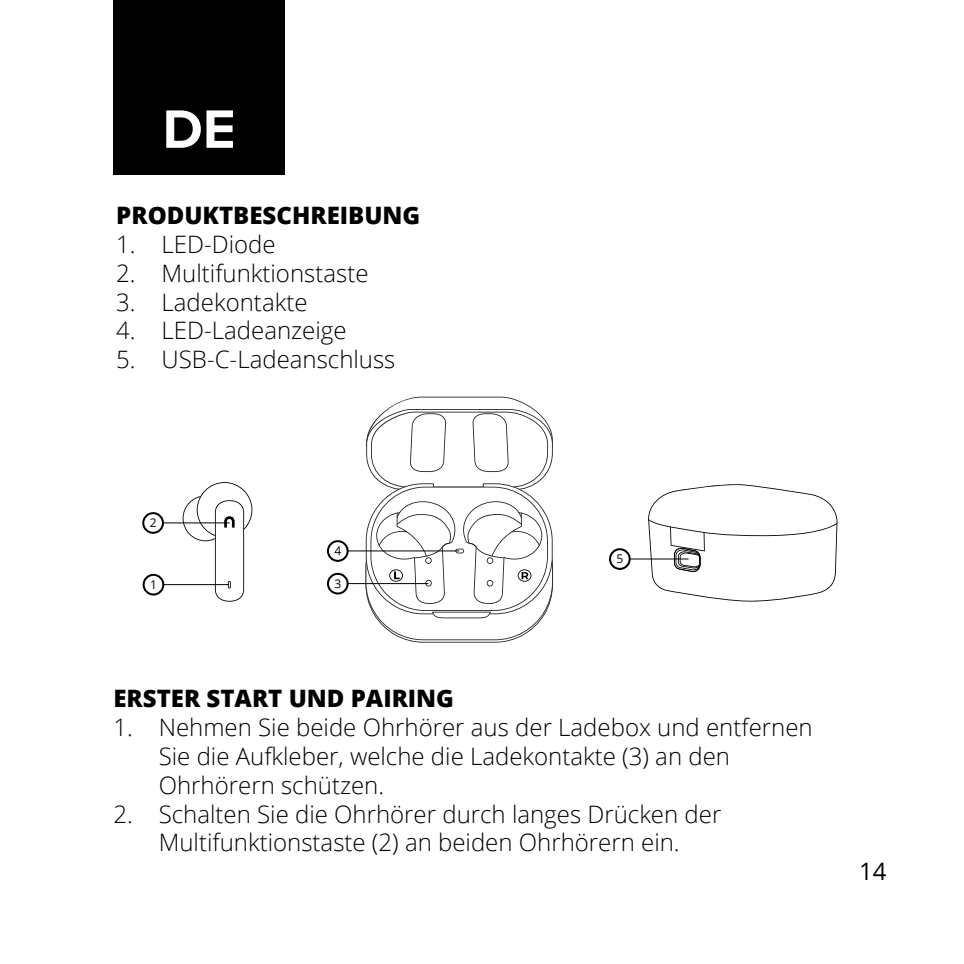
<style>
.page{position:relative;width:964px;height:964px;background:#fff}
.page>*{position:absolute;margin:0;border:0;box-sizing:border-box;transform-origin:0 0}
.t1{font:700 56px "Proxima Nova";color:#fff}
.t2{font:300 24px/28.8px "Open Sans";color:#000}
.t3{font:800 24px "Open Sans";color:#000}
.t4{font:24px "Open Sans";color:#000}
.t5{font:12px "Open Sans";color:#000}
</style>
<div class="page">
<svg style="left:183px;top:482px;width:69px;height:120px"></svg>
<svg style="left:648px;top:484px;width:189px;height:118px"></svg>
<svg style="left:365px;top:397px;width:188px;height:246px"></svg>
<div style="left:143px;top:574px;width:21px;height:21px;border:2px solid #000;border-radius:50%"></div>
<div style="left:327px;top:573px;width:22px;height:21px;border:2px solid #000;border-radius:50%"></div>
<div style="left:609px;top:548px;width:22px;height:22px;border:2px solid #000;border-radius:50%"></div>
<div style="left:327px;top:540px;width:22px;height:22px;border:2px solid #000;border-radius:50%"></div>
<hr style="left:163px;top:584px;width:66px;height:1px;background:#000">
<hr style="left:347px;top:583px;width:81px;height:1px;background:#000">
<hr style="left:629px;top:558px;width:59px;height:2px;background:#000">
<hr style="left:347px;top:550px;width:112px;height:1px;background:#000">
<div style="left:142px;top:512px;width:22px;height:22px;border:2px solid #000;border-radius:50%"></div>
<hr style="left:164px;top:522px;width:66px;height:1px;background:#000">
<div style="left:113px;top:0;width:172px;height:174px;background:#000"></div>
<p class="t1" style="left:163px;top:87px;width:74px">DE</p>
<p class="t3" style="left:116px;top:197px;width:306px">PRODUKTBESCHREIBUNG</p>
<p class="t2" style="left:116px;top:229px;width:161px">1. LED-Diode</p>
<p class="t2" style="left:116px;top:258px;width:254px">2. Multifunktionstaste</p>
<p class="t2" style="left:116px;top:287px;width:193px">3. Ladekontakte</p>
<p class="t2" style="left:116px;top:315px;width:232px">4. LED-Ladeanzeige</p>
<p class="t2" style="left:116px;top:344px;width:281px">5. USB-C-Ladeanschluss</p>
<p class="t5" style="left:150px;top:514px;width:8px">2</p>
<p class="t5" style="left:334px;top:542px;width:8px">4</p>
<p class="t5" style="left:150px;top:576px;width:8px">1</p>
<p class="t5" style="left:334px;top:575px;width:8px">3</p>
<p class="t5" style="left:616px;top:550px;width:8px">5</p>
<p class="t3" style="left:113px;top:680px;width:342px">ERSTER START UND PAIRING</p>
<p class="t2" style="left:159px;top:712px;width:655px;text-indent:-45px">1. Nehmen Sie beide Ohrhörer aus der Ladebox und entfernen<br>Sie die Aufkleber, welche die Ladekontakte (3) an den<br>Ohrhörern schützen.</p>
<p class="t2" style="left:113px;top:799px;width:609px;text-align:center">2. Schalten Sie die Ohrhörer durch langes Drücken der<br>Multifunktionstaste (2) an beiden Ohrhörern ein.</p>
<p class="t4" style="left:859px;top:855px;width:29px">14</p>
</div>
